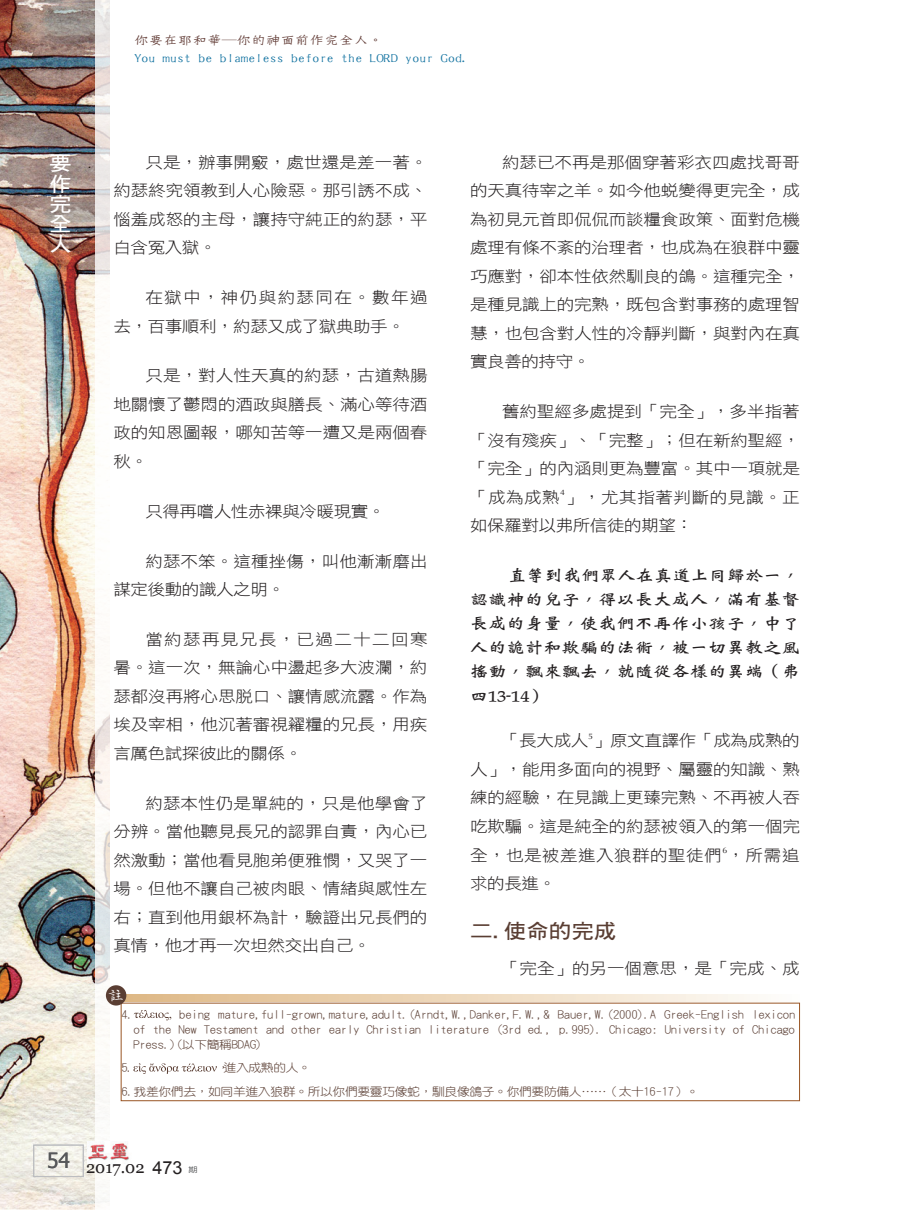
<style>
.page{position:relative;width:919px;height:1217px;background:#fff}
.page>*{position:absolute;margin:0;border:0;box-sizing:border-box;transform-origin:0 0}
.大標{font:20.25px "DF Hei W7 WIN BF";color:#5a3e33;scale:1.11 1}
.t1{font:20.25px/20.2px "DF Hei W7 WIN BF";color:#fff;text-align:justify;scale:1.11 1}
.t2{font:16.5px "Georgia";color:#231f20}
.註{font:16.5px "DFWZ Ming W4 WIN BF";color:#fff}
.Normal經文{font:16.2px/24px "DF Wei Bei W7 WINP BF";letter-spacing:.02em;color:#231f20;text-align:justify;scale:1.11 1}
.t3{font:15.75px/28.5px "DF Hei W3 WIN BF";letter-spacing:-.005em;color:#231f20;text-align:justify;scale:1.11 1}
.t4{font:15.75px/28.5px "DF Hei W3 WIN BF";letter-spacing:-.025em;color:#231f20;scale:1.11 1}
.t5{font:13.5px "DF Tie Xian W3 WIN BF";letter-spacing:-.025em;color:#1373a1;scale:1.11 1}
.t6{font:13.5px "DF Tie Xian W3 WIN BF";letter-spacing:-.025em;color:#613b35;scale:1.11 1}
.註-2{font:11.55px/15px "DF Yuan W3 WIN BF";letter-spacing:-.025em;color:#5a3e33;text-align:justify;scale:1.11 1}
.t7{font:7.5px "DF Hei W5 WIN BF";color:#57585a;scale:1.25 1}
.s1{font-family:"Arial";font-size:18px}
</style>
<div class="page">
<img style="left:0;top:0;width:95px;height:1208px">
<svg style="left:95px;top:0;width:21px;height:1207px"></svg>
<img style="left:87px;top:1141px;width:42px;height:22px">
<div style="left:33px;top:1144px;width:50px;height:32px;border:1px solid #bcbdc0"></div>
<svg style="left:125px;top:994px;width:633px;height:6px;background:#edd7bb"></svg>
<svg style="left:134px;top:1010px;width:37px;height:10px"></svg>
<svg style="left:127px;top:1063px;width:97px;height:10px"></svg>
<div style="left:106px;top:984px;width:20px;height:21px;background:#5a3e33;border-radius:50%"></div>
<p class="t1" style="left:49px;top:153px;width:21px">要作完全人</p>
<p class="t6" style="left:134px;top:33px;width:226px">你要在耶和華─你的神面前作完全人。</p>
<p class="t5" style="left:134px;top:51px;width:304px">You must be blameless before the LORD your God.</p>
<p class="t3" style="left:113px;top:148px;width:284px;text-indent:32px">只是，辦事開竅，處世還是差一著。約瑟終究領教到人心險惡。那引誘不成、惱羞成怒的主母，讓持守純正的約瑟，平白含冤入獄。</p>
<p class="t4" style="left:113px;top:283px;width:284px;text-indent:32px">在獄中，神仍與約瑟同在。數年過去，百事順利，約瑟又成了獄典助手。</p>
<p class="t3" style="left:113px;top:361px;width:284px;text-indent:32px">只是，對人性天真的約瑟，古道熱腸地關懷了鬱悶的酒政與膳長、滿心等待酒政的知恩圖報，哪知苦等一遭又是兩個春秋。</p>
<p class="t4" style="left:145px;top:496px;width:218px">只得再嚐人性赤裸與冷暖現實。</p>
<p class="t3" style="left:113px;top:546px;width:284px;text-indent:32px">約瑟不笨。這種挫傷，叫他漸漸磨出謀定後動的識人之明。</p>
<p class="t3" style="left:113px;top:624px;width:284px;text-indent:32px">當約瑟再見兄長，已過二十二回寒暑。這一次，無論心中盪起多大波瀾，約瑟都沒再將心思脫口、讓情感流露。作為埃及宰相，他沉著審視糴糧的兄長，用疾言厲色試探彼此的關係。</p>
<p class="t3" style="left:113px;top:788px;width:284px;text-indent:32px">約瑟本性仍是單純的，只是他學會了分辨。當他聽見長兄的認罪自責，內心已然激動；當他看見胞弟便雅憫，又哭了一場。但他不讓自己被肉眼、情緒與感性左右；直到他用銀杯為計，驗證出兄長們的真情，他才再一次坦然交出自己。</p>
<p class="註" style="left:108px;top:986px;width:18px">註</p>
<p class="t3" style="left:470px;top:148px;width:298px;text-indent:32px">約瑟已不再是那個穿著彩衣四處找哥哥的天真待宰之羊。如今他蛻變得更完全，成為初見元首即侃侃而談糧食政策、面對危機處理有條不紊的治理者，也成為在狼群中靈巧應對，卻本性依然馴良的鴿。這種完全，是種見識上的完熟，既包含對事務的處理智慧，也包含對人性的冷靜判斷，與對內在真實良善的持守。</p>
<p class="t3" style="left:470px;top:397px;width:298px;text-indent:32px">舊約聖經多處提到「完全」，多半指著「沒有殘疾」、「完整」；但在新約聖經，「完全」的內涵則更為豐富。其中一項就是「成為成熟<sup>4</sup>」，尤其指著判斷的見識。正如保羅對以弗所信徒的期望：</p>
<p class="Normal經文" style="left:470px;top:563px;width:298px;text-indent:38px">直等到我們眾人在真道上同歸於一，認識神的兒子，得以長大成人，滿有基督長成的身量，使我們不再作小孩子，中了人的詭計和欺騙的法術，被一切異教之風搖動，飄來飄去，就隨從各樣的異端（弗四13-14）</p>
<p class="t3" style="left:470px;top:726px;width:298px;text-indent:32px">「長大成人<sup>5</sup>」原文直譯作「成為成熟的人」，能用多面向的視野、屬靈的知識、熟練的經驗，在見識上更臻完熟、不再被人吞吃欺騙。這是純全的約瑟被領入的第一個完全，也是被差進入狼群的聖徒們<sup>6</sup>，所需追求的長進。</p>
<p class="大標" style="left:470px;top:920px;width:133px">二.使命的完成</p>
<p class="t3" style="left:502px;top:954px;width:270px">「完全」的另一個意思，是「完成、成</p>
<p class="註-2" style="left:121px;top:1006px;width:13px">4.</p>
<p class="註-2" style="left:133px;top:1006px;width:597px;text-indent:46px">being mature,full-grown,mature,adult.(Arndt,W.,Danker,F.W.,&amp; Bauer,W.(2000).A Greek-English lexicon of the New Testament and other early Christian literature (3rd ed., p.995). Chicago: University of Chicago Press.)(以下簡稱BDAG)</p>
<p class="註-2" style="left:121px;top:1059px;width:7px">5</p>
<p class="註-2" style="left:223px;top:1059px;width:80px">進入成熟的人。</p>
<p class="註-2" style="left:121px;top:1083px;width:522px">6.我差你們去，如同羊進入狼群。所以你們要靈巧像蛇，馴良像鴿子。你們要防備人……（太十16-17）。</p>
<p class="t2" style="left:47px;top:1156px;width:137px"><sup>54</sup> 2017.02 <span class="s1">473</span></p>
<p class="t7" style="left:188px;top:1165px;width:9px">期</p>
</div>
